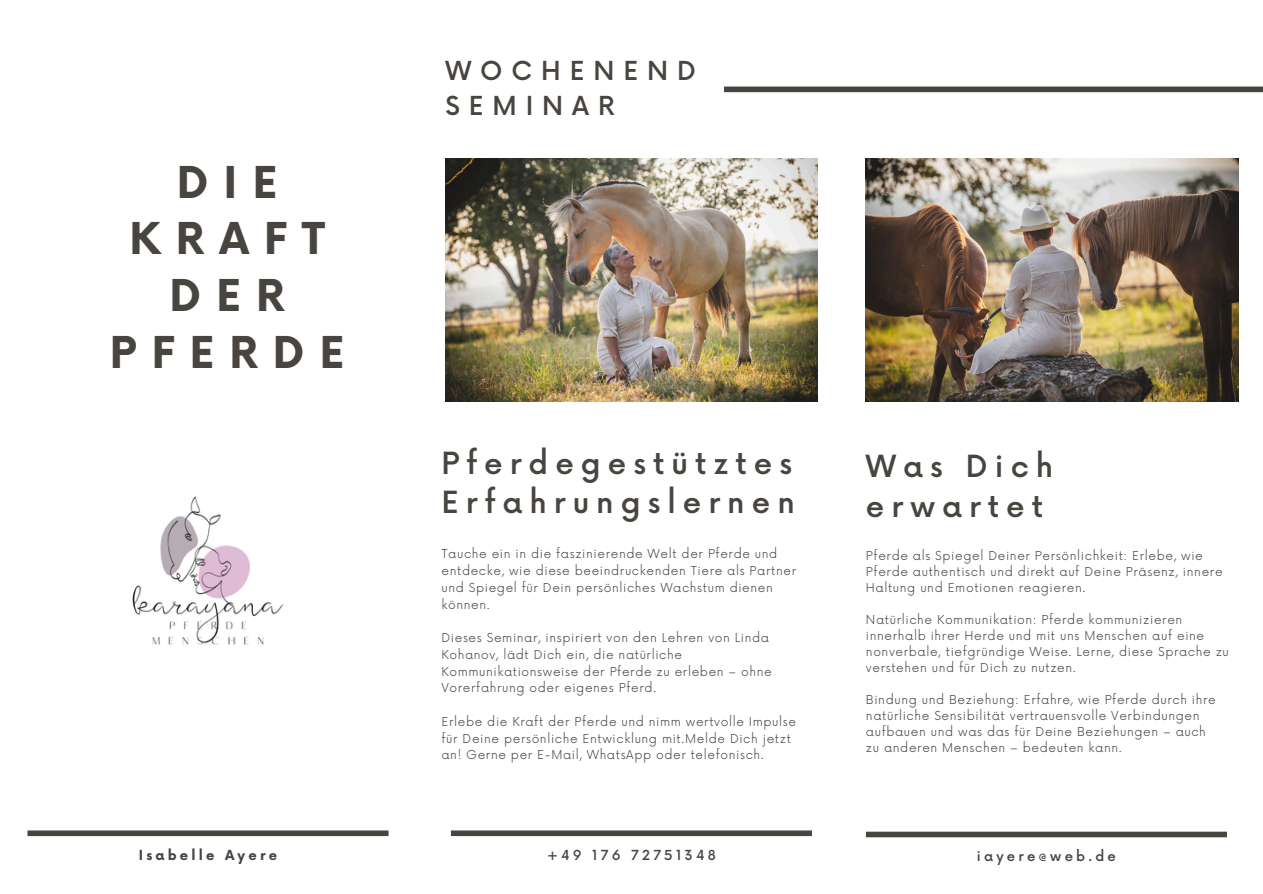
<style>
.page{position:relative;width:1263px;height:894px;background:#fff}
.page>*{position:absolute;margin:0;border:0;box-sizing:border-box;transform-origin:0 0}
.t1{font:700 42.75px/56.8px "Now";letter-spacing:.35em;color:#484540;text-align:center}
.t2{font:500 29.7px/39.8px "Now";letter-spacing:.235em;color:#484540}
.t3{font:500 25.5px/34.8px "Now";letter-spacing:.35em;color:#484540}
.t4{font:500 13.5px "Now";letter-spacing:.24em;color:#484540}
.t5{font:700 13.5px "Now";letter-spacing:.24em;color:#484540}
.t6{font:300 12px/16px "Now";letter-spacing:.05em;color:#484540}
</style>
<div class="page">
<img style="left:866px;top:158px;width:372px;height:243px">
<div style="left:724px;top:86px;width:539px;height:6px;background:#484540"></div>
<div style="left:28px;top:830px;width:361px;height:5px;background:#484540"></div>
<div style="left:866px;top:831px;width:361px;height:6px;background:#484540"></div>
<img style="left:445px;top:158px;width:373px;height:243px">
<div style="left:451px;top:830px;width:361px;height:5px;background:#484540"></div>
<img style="left:132px;top:496px;width:151px;height:149px">
<h4 class="t1" style="left:110px;top:156px;width:236px">DIE<br>KRAFT<br>DER<br>PFERDE</h4>
<p class="t3" style="left:445px;top:55px;width:252px">WOCHENEND<br>SEMINAR</p>
<p class="t2" style="left:441px;top:445px;width:355px;line-height:39.3px">Pferdegestütztes<br>Erfahrungslernen</p>
<h4 class="t6" style="left:441px;top:546px;width:356px;line-height:16.8px">Tauche ein in die faszinierende Welt der Pferde und entdecke, wie diese beeindruckenden Tiere als Partner und Spiegel für Dein persönliches Wachstum dienen können.</h4>
<h2 class="t6" style="left:441px;top:629px;width:332px;line-height:16.8px">Dieses Seminar, inspiriert von den Lehren von Linda Kohanov, lädt Dich ein, die natürliche Kommunikationsweise der Pferde zu erleben – ohne Vorerfahrung oder eigenes Pferd.</h2>
<p class="t6" style="left:441px;top:713px;width:356px;line-height:16.8px">Erlebe die Kraft der Pferde und nimm wertvolle Impulse für Deine persönliche Entwicklung mit.Melde Dich jetzt an! Gerne per E-Mail, WhatsApp oder telefonisch.</p>
<p class="t2" style="left:866px;top:448px;width:189px">Was Dich erwartet</p>
<p class="t6" style="left:866px;top:547px;width:358px">Pferde als Spiegel Deiner Persönlichkeit: Erlebe, wie<br>Pferde authentisch und direkt auf Deine Präsenz, innere<br>Haltung und Emotionen reagieren.</p>
<h1 class="t6" style="left:866px;top:611px;width:364px">Natürliche Kommunikation: Pferde kommunizieren innerhalb ihrer Herde und mit uns Menschen auf eine nonverbale, tiefgründige Weise. Lerne, diese Sprache zu verstehen und für Dich zu nutzen.</h1>
<p class="t6" style="left:866px;top:691px;width:351px">Bindung und Beziehung: Erfahre, wie Pferde durch ihre natürliche Sensibilität vertrauensvolle Verbindungen aufbauen und was das für Deine Beziehungen – auch zu anderen Menschen – bedeuten kann.</p>
<h2 class="t5" style="left:139px;top:847px;width:140px">Isabelle Ayere</h2>
<h4 class="t4" style="left:977px;top:849px;width:141px">iayere@web.de</h4>
<p class="t4" style="left:547px;top:847px;width:170px">+49 176 72751348</p>
</div>
